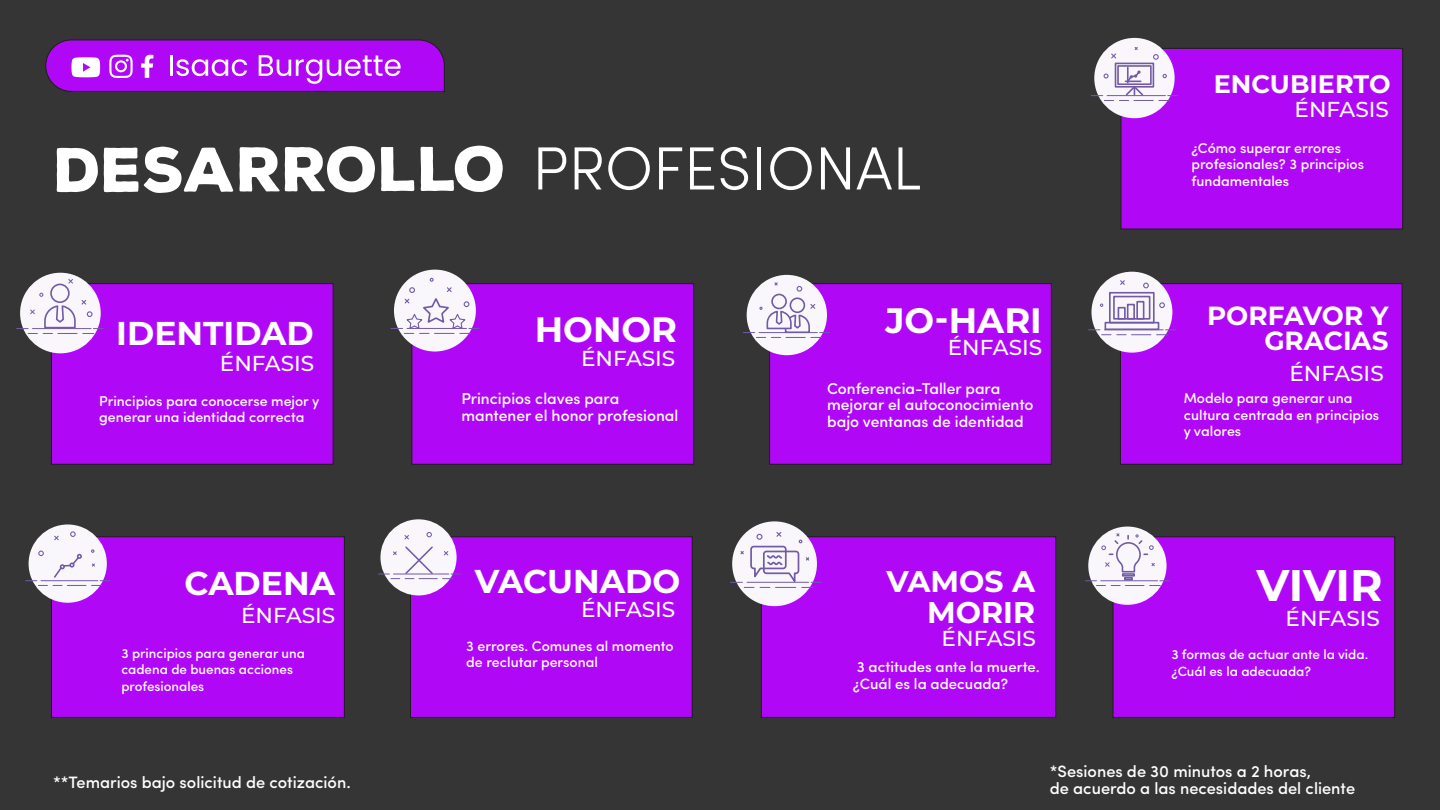
<style>
.page{position:relative;width:1440px;height:810px;background:#353535}
.page>*{position:absolute;margin:0;border:0;box-sizing:border-box;transform-origin:0 0}
.t1{font:300 61.05px "Sofia Pro";color:#fff}
.t2{font:700 44.25px "Montserrat";letter-spacing:-.01em;color:#fff}
.t3{font:700 35.25px "Montserrat";color:#fff}
.t4{font:700 33px "Montserrat";color:#fff}
.t5{font:700 30px/30.8px "Montserrat";color:#fff;text-align:right}
.t6{font:700 26.25px/25.5px "Montserrat";color:#fff;text-align:right}
.t7{font:700 25.5px "Montserrat";color:#fff}
.t8{font:500 21.6px "Montserrat";color:#fff}
.t9{font:500 16.5px/16.5px "Sofia Pro";color:#fff}
.t10{font:500 15.75px/16.5px "Sofia Pro";color:#fff}
.t11{font:500 15px/16.5px "Sofia Pro";color:#fff}
.t12{font:500 14.25px/16.5px "Sofia Pro";color:#fff}
.t13{font:500 13.5px/16.5px "Sofia Pro";color:#fff}
.s1{font-family:"Nexa Rust Sans Demo";font-weight:900}
</style>
<div class="page">
<div style="left:51px;top:283px;width:282px;height:181px;background:#b008f7;border:1px solid #1d1d1b"></div>
<div style="left:51px;top:537px;width:294px;height:181px;background:#b008f7;border:1px solid #1d1d1b"></div>
<div style="left:410px;top:537px;width:282px;height:181px;background:#b008f7;border:1px solid #1d1d1b"></div>
<div style="left:1121px;top:48px;width:282px;height:181px;background:#b008f7;border:1px solid #1d1d1b"></div>
<div style="left:761px;top:537px;width:295px;height:181px;background:#b008f7;border:1px solid #1d1d1b"></div>
<div style="left:1113px;top:537px;width:282px;height:181px;background:#b008f7;border:1px solid #1d1d1b"></div>
<div style="left:412px;top:283px;width:282px;height:181px;background:#b008f7;border:1px solid #1d1d1b"></div>
<div style="left:769px;top:283px;width:282px;height:181px;background:#b008f7;border:1px solid #1d1d1b"></div>
<div style="left:1120px;top:283px;width:282px;height:181px;background:#b008f7;border:1px solid #1d1d1b"></div>
<svg style="left:45px;top:40px;width:400px;height:52px;background:#b127ec"></svg>
<div style="left:20px;top:273px;width:81px;height:80px;background:#f9f7fb;border-radius:50%"></div>
<div style="left:50px;top:284px;width:20px;height:19px;border:2px solid #725aa6;border-radius:50%"></div>
<svg style="left:68px;top:279px;width:5px;height:5px"></svg>
<svg style="left:17px;top:293px;width:86px;height:41px"></svg>
<div style="left:1094px;top:38px;width:81px;height:80px;background:#f9f7fb;border-radius:50%"></div>
<hr style="left:1107px;top:95px;width:58px;height:1px;background:#725aa6">
<svg style="left:1159px;top:95px;width:19px;height:6px"></svg>
<svg style="left:1111px;top:53px;width:5px;height:6px"></svg>
<div style="left:1115px;top:63px;width:39px;height:25px;border:2px solid #725aa6"></div>
<div style="left:1117px;top:65px;width:35px;height:20px;border:2px solid #725aa6"></div>
<svg style="left:1153px;top:54px;width:6px;height:6px"></svg>
<svg style="left:1163px;top:74px;width:4px;height:4px"></svg>
<svg style="left:1091px;top:68px;width:62px;height:33px"></svg>
<div style="left:394px;top:270px;width:82px;height:82px;background:#f9f7fb;border-radius:50%"></div>
<svg style="left:391px;top:278px;width:88px;height:56px"></svg>
<div style="left:747px;top:275px;width:80px;height:80px;background:#f9f7fb;border-radius:50%"></div>
<svg style="left:774px;top:282px;width:4px;height:4px"></svg>
<svg style="left:797px;top:286px;width:5px;height:6px"></svg>
<div style="left:771px;top:294px;width:16px;height:15px;border:2px solid #725aa6;border-radius:50%"></div>
<div style="left:790px;top:297px;width:15px;height:16px;border:2px solid #725aa6;border-radius:50%"></div>
<svg style="left:743px;top:303px;width:87px;height:35px"></svg>
<div style="left:1091px;top:272px;width:81px;height:81px;background:#f9f7fb;border-radius:50%"></div>
<svg style="left:1120px;top:280px;width:5px;height:5px"></svg>
<svg style="left:1088px;top:329px;width:23px;height:7px"></svg>
<svg style="left:1132px;top:335px;width:19px;height:1px"></svg>
<svg style="left:1157px;top:329px;width:18px;height:7px"></svg>
<svg style="left:1143px;top:283px;width:6px;height:5px"></svg>
<svg style="left:1159px;top:302px;width:6px;height:6px"></svg>
<div style="left:1109px;top:292px;width:46px;height:31px;border:2px solid #725aa6"></div>
<div style="left:1113px;top:296px;width:37px;height:24px;border:2px solid #725aa6"></div>
<div style="left:1105px;top:322px;width:54px;height:8px;border:2px solid #725aa6"></div>
<div style="left:1118px;top:307px;width:8px;height:13px;border:2px solid #725aa6"></div>
<div style="left:1127px;top:304px;width:8px;height:16px;border:2px solid #725aa6"></div>
<div style="left:1136px;top:301px;width:8px;height:19px;border:2px solid #725aa6"></div>
<div style="left:29px;top:524px;width:78px;height:79px;background:#f9f7fb;border-radius:50%"></div>
<svg style="left:54px;top:535px;width:5px;height:6px"></svg>
<svg style="left:70px;top:531px;width:6px;height:6px"></svg>
<svg style="left:26px;top:549px;width:84px;height:37px"></svg>
<div style="left:380px;top:519px;width:77px;height:76px;background:#f9f7fb;border-radius:50%"></div>
<svg style="left:444px;top:551px;width:5px;height:5px"></svg>
<hr style="left:394px;top:574px;width:55px;height:1px;background:#725aa6">
<svg style="left:443px;top:574px;width:17px;height:5px"></svg>
<svg style="left:379px;top:532px;width:58px;height:47px"></svg>
<div style="left:732px;top:521px;width:85px;height:85px;background:#f9f7fb;border-radius:50%"></div>
<svg style="left:730px;top:531px;width:91px;height:57px"></svg>
<div style="left:1088px;top:527px;width:79px;height:78px;background:#f9f7fb;border-radius:50%"></div>
<svg style="left:1085px;top:533px;width:84px;height:53px"></svg>
<h1 class="t1" style="left:54px;top:124px;width:868px"><span class="s1">DESARROLLO</span> PROFESIONAL</h1>
<h3 class="t4" style="left:116px;top:309px;width:199px">IDENTIDAD</h3>
<h3 class="t8" style="left:220px;top:348px;width:96px">ÉNFASIS</h3>
<h3 class="t3" style="left:535px;top:304px;width:144px">HONOR</h3>
<h3 class="t8" style="left:581px;top:343px;width:96px">ÉNFASIS</h3>
<h3 class="t3" style="left:886px;top:295px;width:158px">JO-HARI</h3>
<h3 class="t8" style="left:948px;top:332px;width:96px">ÉNFASIS</h3>
<p class="t12" style="left:99px;top:392px;width:222px">Principios para conocerse mejor y generar una identidad correcta</p>
<p class="t10" style="left:461px;top:389px;width:219px">Principios claves para mantener el honor profesional</p>
<p class="t10" style="left:827px;top:379px;width:208px">Conferencia-Taller para mejorar el autoconocimiento bajo ventanas de identidad</p>
<h3 class="t7" style="left:1214px;top:65px;width:178px">ENCUBIERTO</h3>
<h3 class="t8" style="left:1295px;top:94px;width:96px">ÉNFASIS</h3>
<p class="t12" style="left:1191px;top:138px;width:174px">¿Cómo superar errores profesionales? 3 principios fundamentales</p>
<h3 class="t6" style="left:1207px;top:301px;width:183px">PORFAVOR Y<br>GRACIAS</h3>
<h3 class="t8" style="left:1289px;top:358px;width:96px">ÉNFASIS</h3>
<p class="t12" style="left:1184px;top:389px;width:197px">Modelo para generar una cultura centrada en principios y valores</p>
<h3 class="t4" style="left:185px;top:559px;width:152px">CADENA</h3>
<h3 class="t8" style="left:241px;top:601px;width:96px">ÉNFASIS</h3>
<p class="t13" style="left:121px;top:644px;width:185px">3 principios para generar una cadena de buenas acciones profesionales</p>
<h3 class="t4" style="left:475px;top:558px;width:207px">VACUNADO</h3>
<h3 class="t8" style="left:581px;top:595px;width:96px">ÉNFASIS</h3>
<p class="t12" style="left:466px;top:637px;width:209px">3 errores. Comunes al momento de reclutar personal</p>
<h3 class="t5" style="left:886px;top:564px;width:150px">VAMOS A<br>MORIR</h3>
<p class="t11" style="left:853px;top:658px;width:188px">3 actitudes ante la muerte. ¿Cuál es la adecuada?</p>
<h3 class="t8" style="left:942px;top:623px;width:96px">ÉNFASIS</h3>
<h2 class="t2" style="left:1257px;top:553px;width:128px">VIVIR</h2>
<h3 class="t8" style="left:1286px;top:603px;width:96px">ÉNFASIS</h3>
<p class="t13" style="left:1171px;top:645px;width:198px">3 formas de actuar ante la vida. ¿Cuál es la adecuada?</p>
<p class="t9" style="left:53px;top:773px;width:299px">**Temarios bajo solicitud de cotización.</p>
<p class="t9" style="left:1050px;top:762px;width:307px">*Sesiones de 30 minutos a 2 horas,<br>de acuerdo a las necesidades del cliente</p>
</div>
